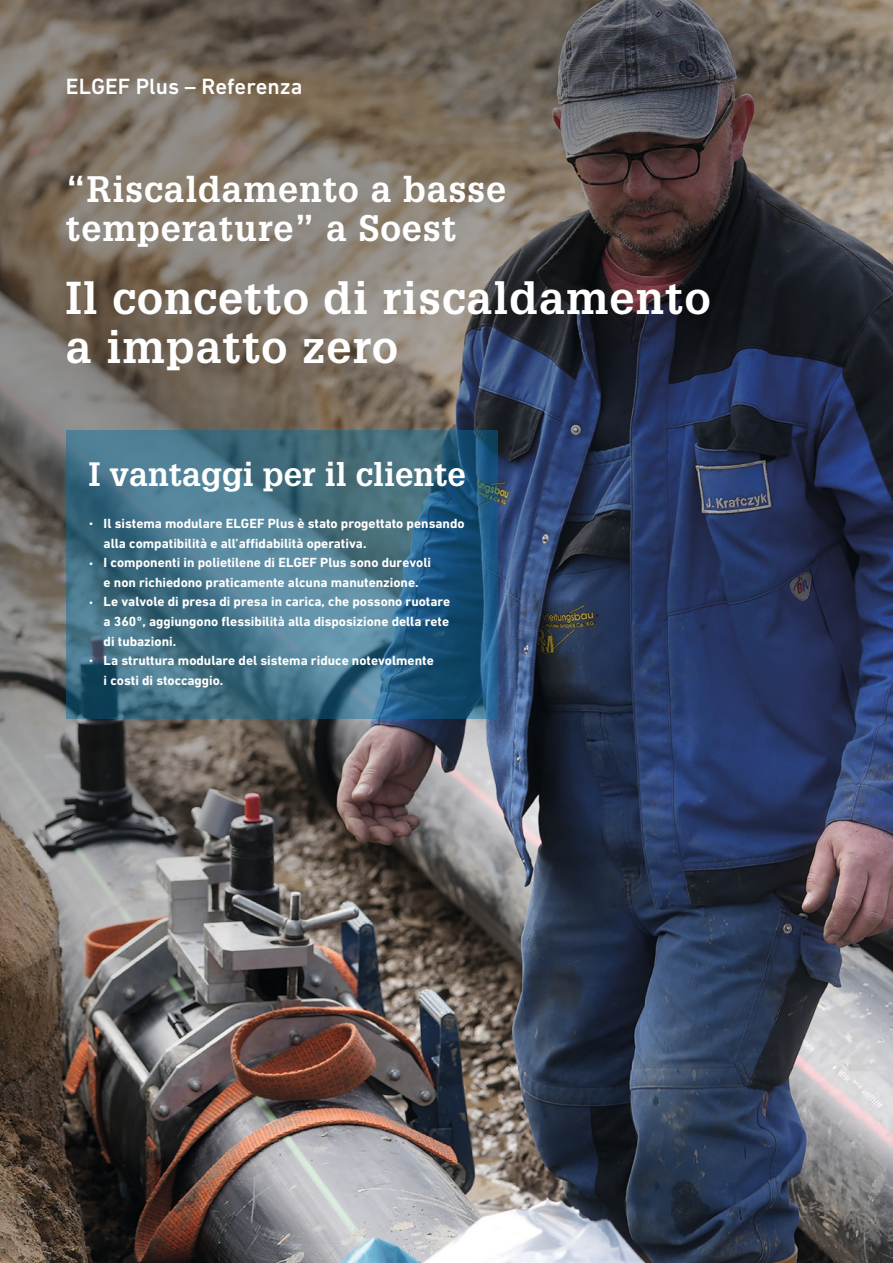
<style>
.page{position:relative;width:893px;height:1263px;background:#fff}
.page>*{position:absolute;margin:0;border:0;box-sizing:border-box;transform-origin:0 0}
.t1{font:700 45px/48.9px "Glypha LT Pro";letter-spacing:.025em;color:#fff}
.t2{font:700 36px/39.2px "Glypha LT Pro";letter-spacing:.025em;color:#fff}
.t3{font:700 33px "Glypha LT Pro";color:#fff}
.t4{font:500 22.5px "DIN Next W1 G";color:#fff}
.t5{font:700 13.5px/19.5px "DIN Next W1 G";color:#fff}
.t6{font:9.75px "DIN Next W1 G";color:#131413}
.s1{font-weight:400;font-size:10.5px}
</style>
<div class="page">
<img style="left:0;top:0;width:893px;height:1263px">
<svg style="left:66px;top:430px;width:431px;height:289px;background:#3e6e86"></svg>
<h3 class="t4" style="left:66px;top:73px;width:238px">ELGEF Plus – Referenza</h3>
<h2 class="t2" style="left:66px;top:169px;width:442px">“Riscaldamento a basse temperature” a Soest</h2>
<h1 class="t1" style="left:66px;top:272px;width:646px">Il concetto di riscaldamento a impatto zero</h1>
<h3 class="t3" style="left:89px;top:454px;width:379px">I vantaggi per il cliente</h3>
<p class="t5" style="left:104px;top:514px;width:362px;text-indent:-15px"><span class="s1">•</span> Il sistema modulare ELGEF Plus è stato progettato pensando alla compatibilità e all’affidabilità operativa.</p>
<p class="t5" style="left:89px;top:553px;width:344px;text-align:center"><span class="s1">•</span> I componenti in polietilene di ELGEF Plus sono durevoli e non richiedono praticamente alcuna manutenzione.</p>
<p class="t5" style="left:104px;top:592px;width:348px;text-align:justify;text-indent:-15px"><span class="s1">•</span> Le valvole di presa di presa in carica, che possono ruotare a 360°, aggiungono flessibilità alla disposizione della rete di tubazioni.</p>
<p class="t5" style="left:104px;top:651px;width:332px;text-indent:-15px"><span class="s1">•</span> La struttura modulare del sistema riduce notevolmente i costi di stoccaggio.</p>
<p class="t6" style="left:66px;top:1197px;width:12px">16</p>
</div>
